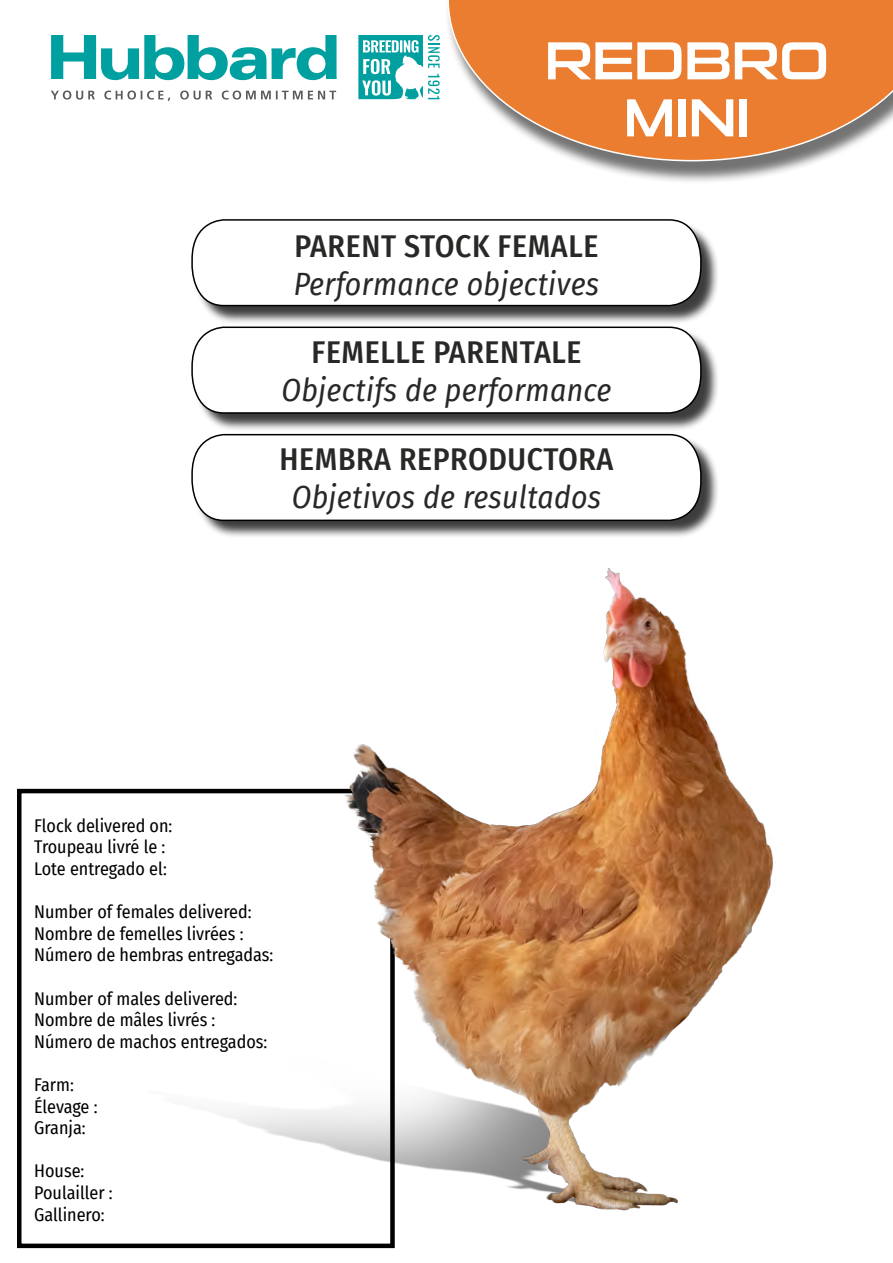
<style>
.page{position:relative;width:893px;height:1263px;background:#fff}
.page>*{position:absolute;margin:0;border:0;box-sizing:border-box;transform-origin:0 0}
.t1{font:53.85px/57px "Sui Generis Rg";letter-spacing:-.01em;color:#fff;text-align:center}
.t2{font:italic 31.5px "Fira Sans Condensed";letter-spacing:.01em;color:#282827}
.t3{font:500 31.5px "Fira Sans Condensed";letter-spacing:.02em;color:#282827}
.t4{font:18px/21.6px "Fira Sans Condensed";color:#000}
</style>
<div class="page">
<div style="left:195px;top:222px;width:524px;height:102px;background:#000;opacity:.75"></div>
<svg style="left:191px;top:219px;width:511px;height:88px"></svg>
<div style="left:195px;top:330px;width:524px;height:102px;background:#000;opacity:.75"></div>
<svg style="left:191px;top:326px;width:511px;height:88px"></svg>
<div style="left:195px;top:437px;width:524px;height:102px;background:#000;opacity:.75"></div>
<svg style="left:191px;top:433px;width:511px;height:87px"></svg>
<div style="left:444px;top:0;width:449px;height:184px;background:#000;opacity:.55"></div>
<svg style="left:447px;top:0;width:446px;height:161px"></svg>
<svg style="left:358px;top:35px;width:82px;height:65px"></svg>
<svg style="left:51px;top:35px;width:286px;height:45px"></svg>
<svg style="left:51px;top:91px;width:285px;height:10px"></svg>
<img style="left:95px;top:520px;width:678px;height:729px">
<h1 class="t1" style="left:545px;top:33px;width:286px">REDBRO<br>MINI</h1>
<h2 class="t3" style="left:295px;top:221px;width:305px">PARENT STOCK FEMALE</h2>
<h2 class="t2" style="left:294px;top:260px;width:307px">Performance objectives</h2>
<h2 class="t3" style="left:311px;top:327px;width:271px">FEMELLE PARENTALE</h2>
<h2 class="t2" style="left:281px;top:366px;width:332px">Objectifs de performance</h2>
<h2 class="t3" style="left:280px;top:434px;width:335px">HEMBRA REPRODUCTORA</h2>
<h2 class="t2" style="left:292px;top:474px;width:311px">Objetivos de resultados</h2>
<p class="t4" style="left:34px;top:814px;width:140px">Flock delivered on:<br>Troupeau livré le :<br>Lote entregado el:</p>
<p class="t4" style="left:34px;top:901px;width:241px">Number of females delivered:<br>Nombre de femelles livrées :<br>Número de hembras entregadas:</p>
<p class="t4" style="left:34px;top:987px;width:235px">Number of males delivered:<br>Nombre de mâles livrés :<br>Número de machos entregados:</p>
<p class="t4" style="left:34px;top:1073px;width:65px">Farm:<br>Élevage :<br>Granja:</p>
<p class="t4" style="left:34px;top:1160px;width:80px">House:<br>Poulailler :<br>Gallinero:</p>
</div>
